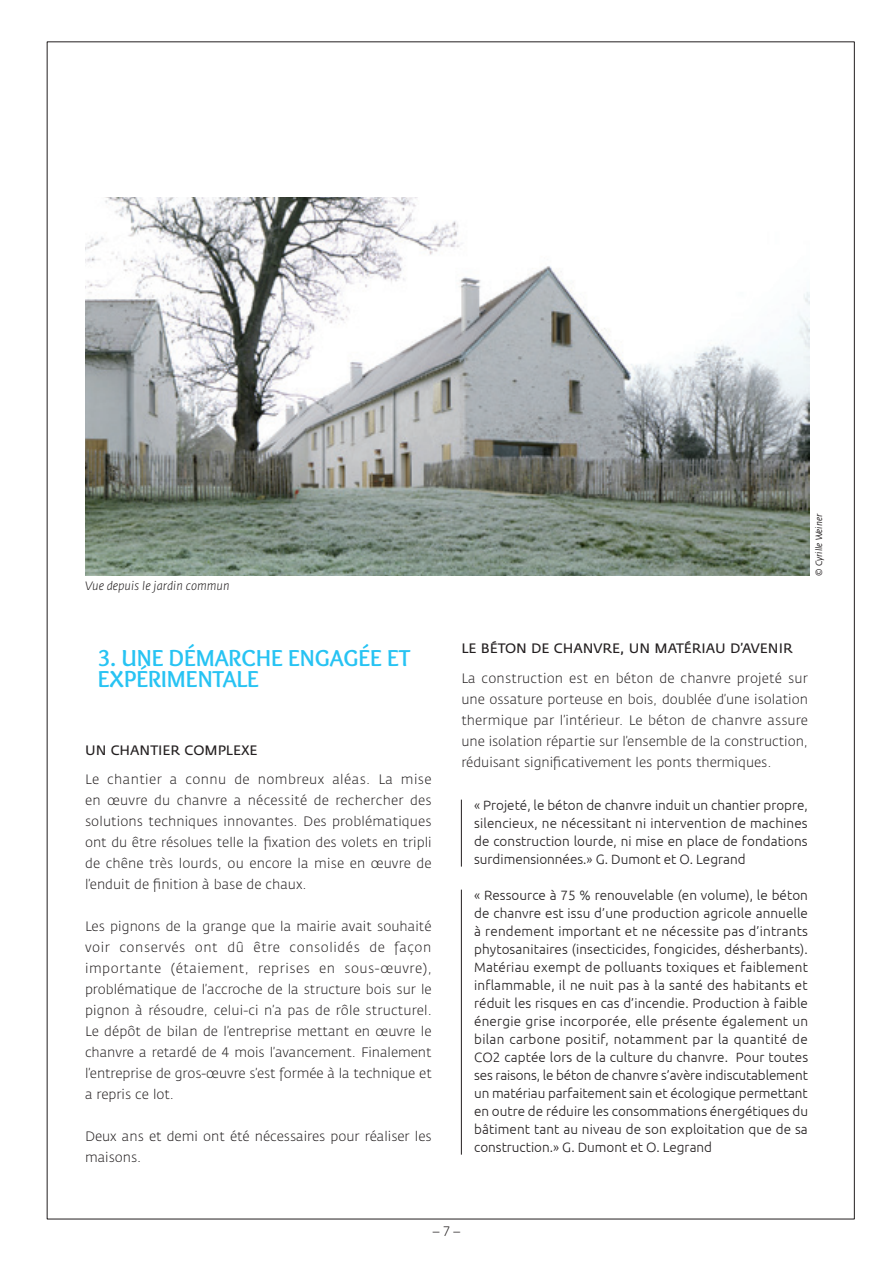
<style>
.page{position:relative;width:893px;height:1263px;background:#fff}
.page>*{position:absolute;margin:0;border:0;box-sizing:border-box;transform-origin:0 0}
.t1{font:700 24px/21px "Overlock";color:#27c3f3}
.t2{font:300 13.5px/21px "Fedra Sans";color:#231f20;text-align:justify}
.t3{font:300 13.5px/18px "Ubuntu";color:#231f20;text-align:justify}
.t4{font:13.5px "Fedra Sans";color:#231f20}
.t5{font:italic 300 12px "Fedra Sans";color:#231f20}
.t6{font:italic 9px "Fedra Sans";color:#231f20}
</style>
<div class="page">
<hr style="left:461px;top:800px;width:1px;height:66px;background:#231f20">
<hr style="left:461px;top:890px;width:1px;height:264px;background:#231f20">
<img style="left:85px;top:198px;width:724px;height:378px">
<p class="t5" style="left:85px;top:580px;width:146px">Vue depuis le jardin commun</p>
<h1 class="t1" style="left:98px;top:648px;width:314px">3. UNE DÉMARCHE ENGAGÉE ET<br>EXPÉRIMENTALE</h1>
<p class="t4" style="left:85px;top:742px;width:174px">UN CHANTIER COMPLEXE</p>
<p class="t2" style="left:85px;top:769px;width:348px">Le chantier a connu de nombreux aléas. La mise en œuvre du chanvre a nécessité de rechercher des solutions techniques innovantes. Des problématiques ont du être résolues telle la fixation des volets en tripli de chêne très lourds, ou encore la mise en œuvre de l’enduit de finition à base de chaux.</p>
<p class="t2" style="left:85px;top:916px;width:348px">Les pignons de la grange que la mairie avait souhaité voir conservés ont dû être consolidés de façon importante (étaiement, reprises en sous-œuvre), problématique de l’accroche de la structure bois sur le pignon à résoudre, celui-ci n’a pas de rôle structurel.<br>Le dépôt de bilan de l’entreprise mettant en œuvre le chanvre a retardé de 4 mois l’avancement. Finalement l’entreprise de gros-œuvre s’est formée à la technique et a repris ce lot.</p>
<p class="t2" style="left:85px;top:1126px;width:348px">Deux ans et demi ont été nécessaires pour réaliser les maisons.</p>
<p class="t6" style="left:814px;top:576px;width:63px;rotate:-90deg">© Cyrille Weiner</p>
<p class="t4" style="left:461px;top:641px;width:333px">LE BÉTON DE CHANVRE, UN MATÉRIAU D’AVENIR</p>
<p class="t2" style="left:461px;top:668px;width:348px">La construction est en béton de chanvre projeté sur une ossature porteuse en bois, doublée d’une isolation thermique par l’intérieur. Le béton de chanvre assure une isolation répartie sur l’ensemble de la construction, réduisant significativement les ponts thermiques.</p>
<p class="t3" style="left:474px;top:796px;width:335px">« Projeté, le béton de chanvre induit un chantier propre, silencieux, ne nécessitant ni intervention de machines de construction lourde, ni mise en place de fondations surdimensionnées.» G. Dumont et O. Legrand</p>
<p class="t3" style="left:474px;top:886px;width:335px">« Ressource à 75 % renouvelable (en volume), le béton de chanvre est issu d’une production agricole annuelle à rendement important et ne nécessite pas d’intrants phytosanitaires (insecticides, fongicides, désherbants).<br>Matériau exempt de polluants toxiques et faiblement inflammable, il ne nuit pas à la santé des habitants et réduit les risques en cas d’incendie. Production à faible énergie grise incorporée, elle présente également un bilan carbone positif, notamment par la quantité de CO2 captée lors de la culture du chanvre. Pour toutes ses raisons, le béton de chanvre s’avère indiscutablement un matériau parfaitement sain et écologique permettant en outre de réduire les consommations énergétiques du bâtiment tant au niveau de son exploitation que de sa construction.» G. Dumont et O. Legrand</p>
<p class="t2" style="left:433px;top:1221px;width:29px">– 7 –</p>
</div>
